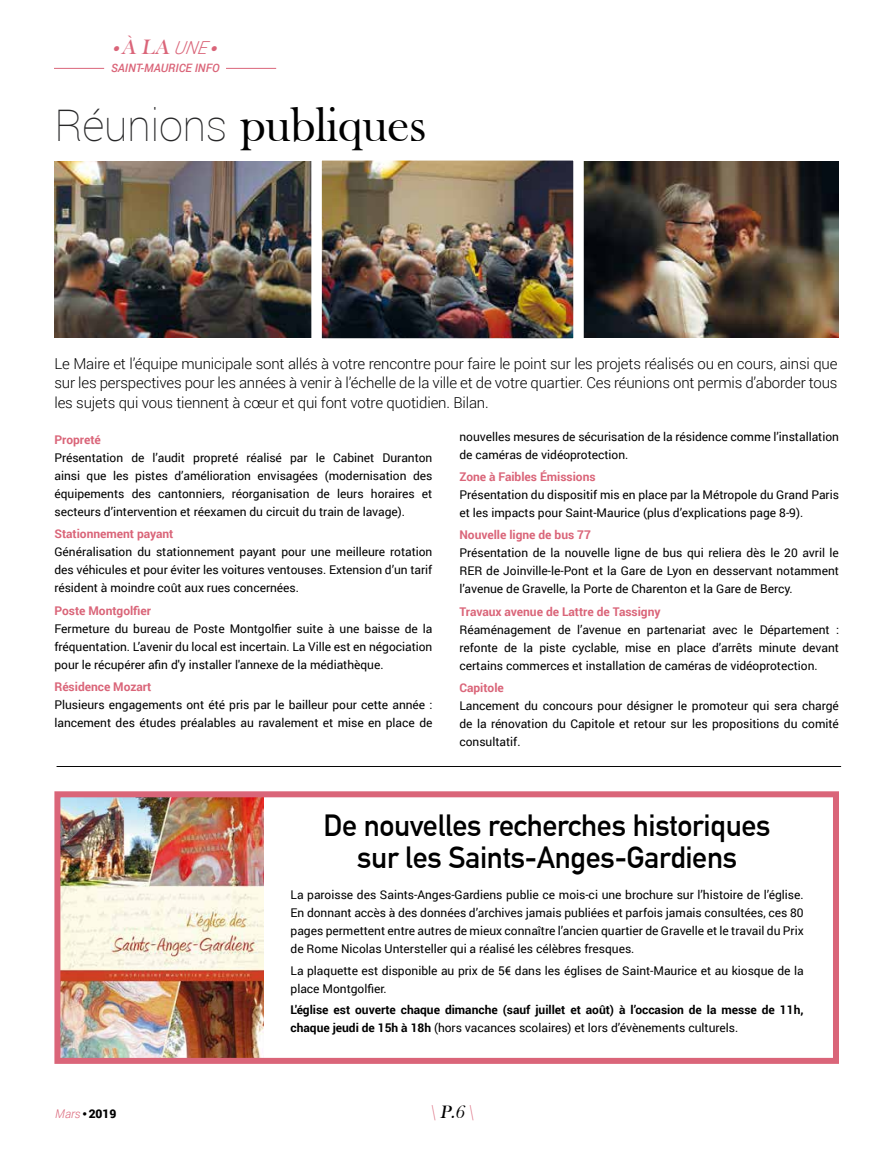
<style>
.page{position:relative;width:893px;height:1149px;background:#fff}
.page>*{position:absolute;margin:0;border:0;box-sizing:border-box;transform-origin:0 0}
.t1{font:49.5px "Bask Old Face";letter-spacing:-.01em;color:#000}
.t2{font:700 30px/31.5px "DIN Alternate";letter-spacing:-.01em;color:#000;text-align:center}
.t3{font:italic 21.3px "Bask Old Face";color:#da6579}
.t4{font:italic 18.45px "Bask Old Face";color:#000}
.t5{font:300 15px/19.5px "Roboto";letter-spacing:-.01em;color:#000;text-align:justify}
.t6{font:12px/18px "Roboto";color:#000;text-align:justify}
.t7{font:700 12px/18px "Roboto";color:#000}
.t8{font:700 12px "Roboto";color:#da6579}
.t9{font:italic 300 12px "Roboto";color:#da6579}
.t10{font:italic 500 11.55px "Roboto";color:#da6579}
.t11{font:italic 6.9px "Zapf Dingbats ITC";color:#da6579}
.s1{font-family:"Roboto";font-weight:300;font-size:17.85px}
.s2{font-family:"Roboto";font-weight:100;font-size:43.5px;color:#282829}
.s3{font-weight:400}
.s4{font-family:"Bask Old Face";font-weight:400;font-style:normal;color:#000}
.s5{font-weight:900;font-style:normal;color:#000}
.s6{color:#da6579}
</style>
<div class="page">
<img style="left:54px;top:161px;width:257px;height:177px">
<img style="left:584px;top:161px;width:255px;height:177px">
<img style="left:61px;top:798px;width:203px;height:258px">
<img style="left:322px;top:161px;width:251px;height:176px">
<div style="left:311px;top:150px;width:273px;height:198px;border:10px solid #fff"></div>
<hr style="left:57px;top:766px;width:784px;height:1px;background:#000">
<div style="left:54px;top:791px;width:785px;height:272px;border:6px solid #da6579"></div>
<hr style="left:54px;top:68px;width:50px;height:1px;background:#da6579">
<hr style="left:226px;top:68px;width:50px;height:1px;background:#da6579">
<h3 class="t3" style="left:113px;top:35px;width:95px">● À LA <span class="s1">UNE</span></h3>
<p class="t11" style="left:211px;top:45px;width:8px">●</p>
<p class="t10" style="left:111px;top:60px;width:110px">SAINT-MAURICE INFO</p>
<h1 class="t1" style="left:54px;top:97px;width:374px"><span class="s2">Réunions</span> publiques</h1>
<p class="t5" style="left:54px;top:353px;width:785px">Le Maire et l’équipe municipale sont allés à votre rencontre pour faire le point sur les projets réalisés ou en cours, ainsi que sur les perspectives pour les années à venir à l’échelle de la ville et de votre quartier. Ces réunions ont permis d’aborder tous les sujets qui vous tiennent à cœur et qui font votre quotidien. Bilan.</p>
<p class="t8" style="left:54px;top:431px;width:48px">Propreté</p>
<p class="t6" style="left:54px;top:448px;width:380px">Présentation de l’audit propreté réalisé par le Cabinet Duranton ainsi que les pistes d’amélioration envisagées (modernisation des équipements des cantonniers, réorganisation de leurs horaires et secteurs d’intervention et réexamen du circuit du train de lavage).</p>
<p class="t8" style="left:54px;top:525px;width:121px">Stationnement payant</p>
<p class="t6" style="left:54px;top:542px;width:379px">Généralisation du stationnement payant pour une meilleure rotation des véhicules et pour éviter les voitures ventouses. Extension d’un tarif résident à moindre coût aux rues concernées.</p>
<p class="t8" style="left:54px;top:601px;width:98px">Poste Montgolfier</p>
<p class="t6" style="left:54px;top:618px;width:380px">Fermeture du bureau de Poste Montgolfier suite à une baisse de la fréquentation. L’avenir du local est incertain. La Ville est en négociation pour le récupérer afin d'y installer l'annexe de la médiathèque.</p>
<p class="t8" style="left:54px;top:678px;width:99px">Résidence Mozart</p>
<p class="t6" style="left:54px;top:695px;width:380px">Plusieurs engagements ont été pris par le bailleur pour cette année : lancement des études préalables au ravalement et mise en place de</p>
<p class="t6" style="left:459px;top:427px;width:381px">nouvelles mesures de sécurisation de la résidence comme l’installation de caméras de vidéoprotection.</p>
<p class="t8" style="left:459px;top:468px;width:138px">Zone à Faibles Émissions</p>
<p class="t6" style="left:459px;top:485px;width:381px">Présentation du dispositif mis en place par la Métropole du Grand Paris et les impacts pour Saint-Maurice (plus d’explications page 8-9).</p>
<p class="t8" style="left:459px;top:526px;width:133px">Nouvelle ligne de bus 77</p>
<p class="t6" style="left:459px;top:543px;width:381px">Présentation de la nouvelle ligne de bus qui reliera dès le 20 avril le RER de Joinville-le-Pont et la Gare de Lyon en desservant notamment l’avenue de Gravelle, la Porte de Charenton et la Gare de Bercy.</p>
<p class="t8" style="left:459px;top:602px;width:203px">Travaux avenue de Lattre de Tassigny</p>
<p class="t6" style="left:459px;top:619px;width:381px">Réaménagement de l’avenue en partenariat avec le Département : refonte de la piste cyclable, mise en place d’arrêts minute devant certains commerces et installation de caméras de vidéoprotection.</p>
<p class="t8" style="left:459px;top:679px;width:46px">Capitole</p>
<p class="t6" style="left:459px;top:696px;width:381px">Lancement du concours pour désigner le promoteur qui sera chargé de la rénovation du Capitole et retour sur les propositions du comité consultatif.</p>
<h2 class="t2" style="left:324px;top:807px;width:449px">De nouvelles recherches historiques sur les Saints-Anges-Gardiens</h2>
<p class="t6" style="left:291px;top:884px;width:515px">La paroisse des Saints-Anges-Gardiens publie ce mois-ci une brochure sur l’histoire de l’église.<br>En donnant accès à des données d’archives jamais publiées et parfois jamais consultées, ces 80 pages permettent entre autres de mieux connaître l’ancien quartier de Gravelle et le travail du Prix de Rome Nicolas Untersteller qui a réalisé les célèbres fresques.</p>
<p class="t6" style="left:291px;top:960px;width:515px">La plaquette est disponible au prix de 5€ dans les églises de Saint-Maurice et au kiosque de la place Montgolfier.</p>
<p class="t7" style="left:291px;top:999px;width:514px">L'église est ouverte chaque dimanche (sauf juillet et août) à l’occasion de la messe de 11h, chaque jeudi de 15h à 18h <span class="s3">(hors vacances scolaires) et lors d’évènements culturels.</span></p>
<p class="t9" style="left:55px;top:1105px;width:63px">Mars<span class="s4">•</span><span class="s5">2019</span></p>
<h3 class="t4" style="left:430px;top:1101px;width:45px"><span class="s6">\</span> P.6<span class="s6">\</span></h3>
</div>
